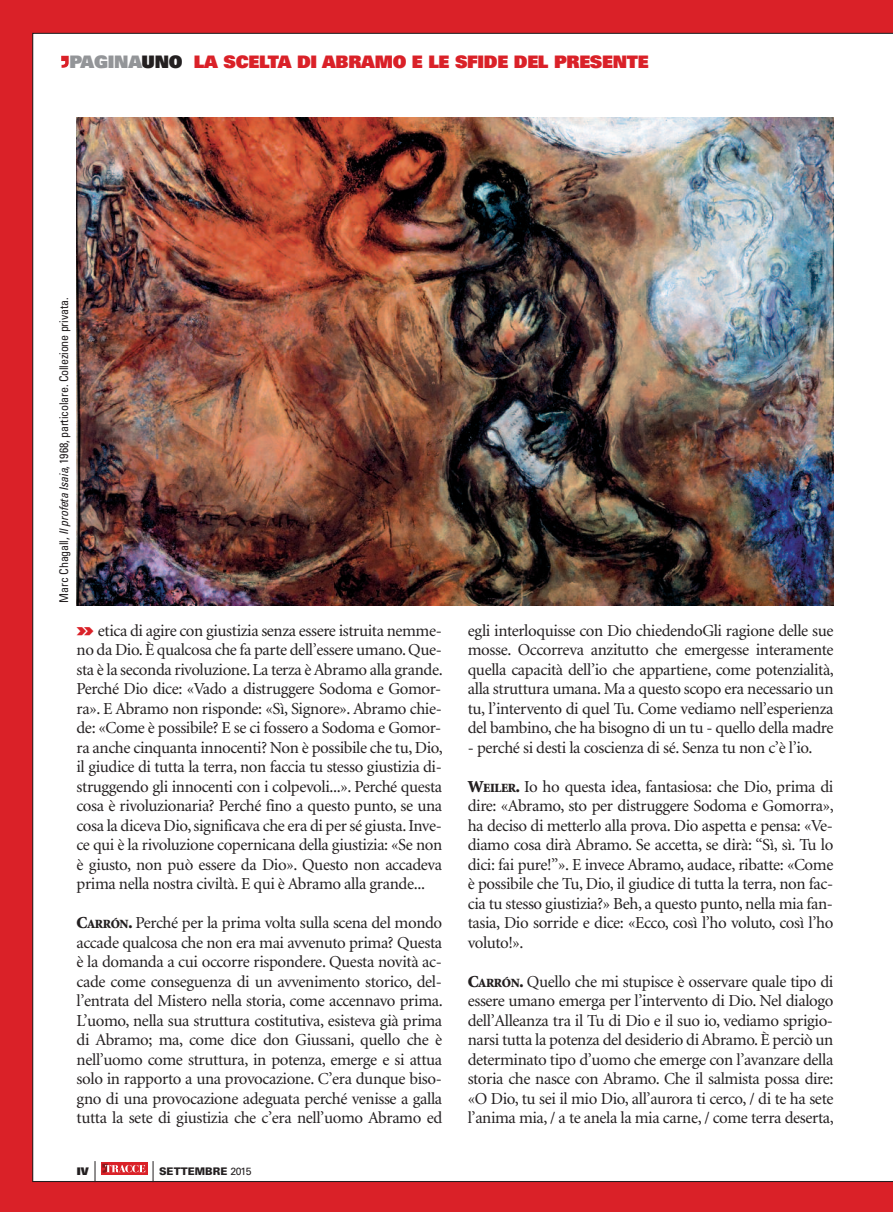
<style>
.page{position:relative;width:893px;height:1212px;background:#da2128}
.page>*{position:absolute;margin:0;border:0;box-sizing:border-box;transform-origin:0 0}
.t1{font:900 17.25px "Univers";letter-spacing:-.015em;color:#da2128}
.t2{font:16.8px/19.5px "Minion";letter-spacing:-.025em;color:#231f20;text-align:justify}
.t3{font:condensed 12px "Univers";letter-spacing:-.015em;color:#231f20}
.t4{font:900 10.5px "Univers";color:#231f20}
.t5{font:900 10.5px "Univers";color:#231f20}
.s1{color:#939598}
.s2{color:#231f20}
.s3{font-style:italic}
.s4{font-family:"Univers";font-weight:900;font-stretch:expanded;font-size:18px;color:#da2128}
.s5{font-weight:900}
.s6{font-weight:900;font-size:12.6px}
.s7{font-weight:400}
</style>
<div class="page">
<div style="left:32px;top:33px;width:861px;height:1149px;background:#fff"></div>
<svg style="left:101px;top:1162px;width:46px;height:12px"></svg>
<svg style="left:102px;top:1164px;width:43px;height:8px"></svg>
<svg style="left:95px;top:1161px;width:1px;height:21px"></svg>
<svg style="left:153px;top:1161px;width:1px;height:21px"></svg>
<svg style="left:61px;top:56px;width:8px;height:12px"></svg>
<img style="left:77px;top:117px;width:756px;height:488px">
<p class="t1" style="left:69px;top:55px;width:581px"><span class="s1">PAGINA</span><span class="s2">UNO</span> LA SCELTA DI ABRAMO E LE SFIDE DEL PRESENTE</p>
<p class="t3" style="left:60px;top:602px;width:306px;rotate:-90deg">Marc Chagall, <span class="s3">Il profeta Isaia</span>, 1968, particolare. Collezione privata.</p>
<p class="t2" style="left:77px;top:622px;width:368px"><span class="s4">»</span> etica di agire con giustizia senza essere istruita nemme&shy;no da Dio. È qualcosa che fa parte dell’essere umano. Que&shy;sta è la seconda rivoluzione. La terza è Abramo alla grande.<br>Perché Dio dice: «Vado a distruggere Sodoma e Gomor&shy;ra». E Abramo non risponde: «Sì, Signore». Abramo chie&shy;de: «Come è possibile? E se ci fossero a Sodoma e Gomor&shy;ra anche cinquanta innocenti? Non è possibile che tu, Dio, il giudice di tutta la terra, non faccia tu stesso giustizia di&shy;struggendo gli innocenti con i colpevoli...». Perché questa cosa è rivoluzionaria? Perché fino a questo punto, se una cosa la diceva Dio, significava che era di per sé giusta. Inve&shy;ce qui è la rivoluzione copernicana della giustizia: «Se non è giusto, non può essere da Dio». Questo non accadeva prima nella nostra civiltà. E qui è Abramo alla grande...</p>
<p class="t2" style="left:77px;top:914px;width:368px"><span class="s5">C</span><span class="s6">ARRÓN</span><span class="s5">.</span> Perché per la prima volta sulla scena del mondo accade qualcosa che non era mai avvenuto prima? Questa è la domanda a cui occorre rispondere. Questa novità ac&shy;cade come conseguenza di un avvenimento storico, del&shy;l’entrata del Mistero nella storia, come accennavo prima.<br>L’uomo, nella sua struttura costitutiva, esisteva già prima di Abramo; ma, come dice don Giussani, quello che è nell’uomo come struttura, in potenza, emerge e si attua solo in rapporto a una provocazione. C’era dunque biso&shy;gno di una provocazione adeguata perché venisse a galla tutta la sete di giustizia che c’era nell’uomo Abramo ed</p>
<p class="t5" style="left:77px;top:1167px;width:14px">IV</p>
<p class="t4" style="left:159px;top:1167px;width:94px">SETTEMBRE <span class="s7">2015</span></p>
<p class="t2" style="left:468px;top:622px;width:368px">egli interloquisse con Dio chiedendoGli ragione delle sue mosse. Occorreva anzitutto che emergesse interamente quella capacità dell’io che appartiene, come potenzialità, alla struttura umana. Ma a questo scopo era necessario un tu, l’intervento di quel Tu. Come vediamo nell’esperienza del bambino, che ha bisogno di un tu - quello della madre</p>
<p class="t2" style="left:468px;top:739px;width:346px">- perché si desti la coscienza di sé. Senza tu non c’è l’io.</p>
<p class="t2" style="left:468px;top:778px;width:368px"><span class="s5">W</span><span class="s6">EILER</span><span class="s5">.</span> Io ho questa idea, fantasiosa: che Dio, prima di dire: «Abramo, sto per distruggere Sodoma e Gomorra», ha deciso di metterlo alla prova. Dio aspetta e pensa: «Ve&shy;diamo cosa dirà Abramo. Se accetta, se dirà: “Sì, sì. Tu lo dici: fai pure!”». E invece Abramo, audace, ribatte: «Come è possibile che Tu, Dio, il giudice di tutta la terra, non fac&shy;cia tu stesso giustizia?» Beh, a questo punto, nella mia fan&shy;tasia, Dio sorride e dice: «Ecco, così l’ho voluto, così l’ho voluto!».</p>
<p class="t2" style="left:468px;top:973px;width:368px"><span class="s5">C</span><span class="s6">ARRÓN</span><span class="s5">.</span> Quello che mi stupisce è osservare quale tipo di essere umano emerga per l’intervento di Dio. Nel dialogo dell’Alleanza tra il Tu di Dio e il suo io, vediamo sprigio&shy;narsi tutta la potenza del desiderio di Abramo. È perciò un determinato tipo d’uomo che emerge con l’avanzare della storia che nasce con Abramo. Che il salmista possa dire: «O Dio, tu sei il mio Dio, all’aurora ti cerco, / di te ha sete l’anima mia, / a te anela la mia carne, / come terra deserta,</p>
</div>
